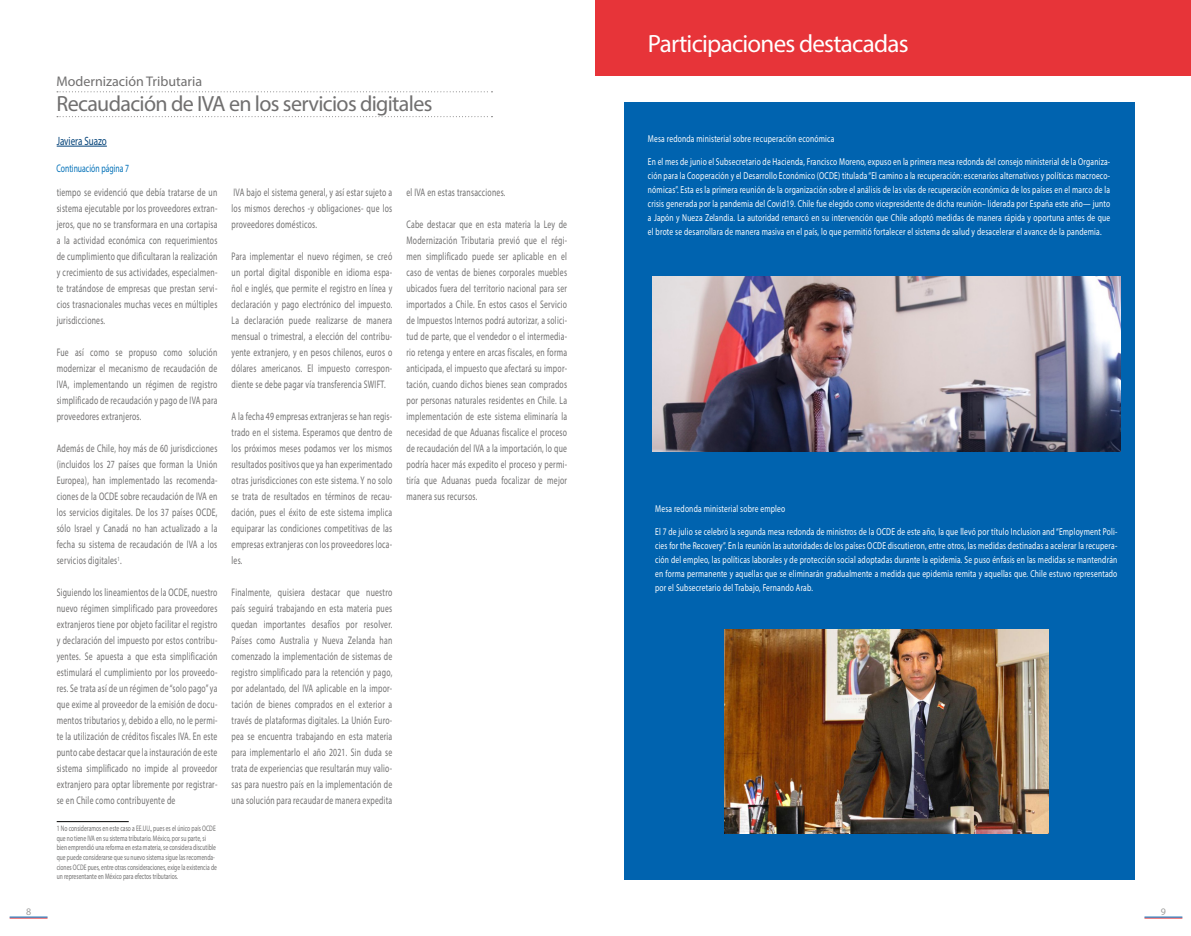
<style>
.page{position:relative;width:1191px;height:936px;background:#fff}
.page>*{position:absolute;margin:0;border:0;box-sizing:border-box;transform-origin:0 0}
._002_Título{font:25px "Myriad Pro";letter-spacing:-.03em;color:#fff}
._001_Epigrafe{font:22px "Myriad Pro";letter-spacing:-.03em;color:#706f6f}
._001_Epigrafe-2{font:14px "Myriad Pro";color:#706f6f}
.Título_Participacion{font:12px "Myriad Pro";color:#004178;scale:.75 1}
._007_Texto_Normal{font:11px/16px "Myriad Pro";letter-spacing:.03em;color:#706f6f;text-align:justify;scale:.7 1}
.Subtítulo_bold{font:11px "Myriad Pro";color:#0070b8;scale:.7 1}
.Participaciones_dest{font:10px/14px "Myriad Pro";letter-spacing:.025em;color:#fff;text-align:justify;scale:.75 1}
.t1{font:10px "Myriad Pro";color:#9d9d9c}
._003_Pié_de_Foto{font:8px/9.6px "Myriad Pro";color:#706f6f;scale:.7 1}
</style>
<div class="page">
<hr style="left:10px;top:917px;width:38px;height:1px;background:#e73439">
<hr style="left:10px;top:916px;width:38px;height:1px;background:#0063af">
<hr style="left:1144px;top:917px;width:38px;height:1px;background:#e73439">
<hr style="left:1144px;top:916px;width:38px;height:1px;background:#0063af">
<svg style="left:57px;top:91px;width:435px;height:1px"></svg>
<svg style="left:57px;top:116px;width:435px;height:1px"></svg>
<hr style="left:57px;top:821px;width:72px;height:1px;background:#000">
<div style="left:624px;top:102px;width:510px;height:777px;background:#0063af"></div>
<div style="left:595px;top:0;width:596px;height:75px;background:#e73439"></div>
<img style="left:724px;top:629px;width:324px;height:204px">
<hr style="left:57px;top:146px;width:50px;height:1px;background:#004178">
<img style="left:652px;top:277px;width:468px;height:174px">
<p class="_001_Epigrafe-2" style="left:56px;top:72px;width:147px">Modernización Tributaria</p>
<p class="_001_Epigrafe" style="left:56px;top:90px;width:377px">Recaudación de IVA en los servicios digitales</p>
<p class="_002_Título" style="left:648px;top:28px;width:262px">Participaciones destacadas</p>
<p class="Título_Participacion" style="left:57px;top:133px;width:68px">Javiera Suazo</p>
<p class="Participaciones_dest" style="left:648px;top:131px;width:250px">Mesa redonda ministerial sobre recuperación económica</p>
<p class="Participaciones_dest" style="left:648px;top:154px;width:618px">En el mes de junio el Subsecretario de Hacienda, Francisco Moreno, expuso en la primera mesa redonda del consejo ministerial de la Organiza&shy;ción para la Cooperación y el Desarrollo Económico (OCDE) titulada “El camino a la recuperación: escenarios alternativos y políticas macroeco&shy;nómicas”. Esta es la primera reunión de la organización sobre el análisis de las vías de recuperación económica de los países en el marco de la crisis generada por la pandemia del Covid19. Chile fue elegido como vicepresidente de dicha reunión– liderada por España este año— junto a Japón y Nueza Zelandia. La autoridad remarcó en su intervención que Chile adoptó medidas de manera rápida y oportuna antes de que el brote se desarrollara de manera masiva en el país, lo que permitió fortalecer el sistema de salud y desacelerar el avance de la pandemia.</p>
<p class="Subtítulo_bold" style="left:56px;top:162px;width:105px">Continuación página 7</p>
<p class="_007_Texto_Normal" style="left:57px;top:184px;width:231px">tiempo se evidenció que debía tratarse de un sistema ejecutable por los proveedores extran&shy;jeros, que no se transformara en una cortapisa a la actividad económica con requerimientos de cumplimiento que dificultaran la realización y crecimiento de sus actividades, especialmen&shy;te tratándose de empresas que prestan servi&shy;cios trasnacionales muchas veces en múltiples jurisdicciones.</p>
<p class="_007_Texto_Normal" style="left:57px;top:344px;width:231px">Fue así como se propuso como solución modernizar el mecanismo de recaudación de IVA, implementando un régimen de registro simplificado de recaudación y pago de IVA para proveedores extranjeros.</p>
<p class="_007_Texto_Normal" style="left:57px;top:440px;width:231px">Además de Chile, hoy más de 60 jurisdicciones (incluidos los 27 países que forman la Unión Europea), han implementado las recomenda&shy;ciones de la OCDE sobre recaudación de IVA en los servicios digitales. De los 37 países OCDE, sólo Israel y Canadá no han actualizado a la fecha su sistema de recaudación de IVA a los servicios digitales<sup>1</sup>.</p>
<p class="_007_Texto_Normal" style="left:57px;top:584px;width:231px">Siguiendo los lineamientos de la OCDE, nuestro nuevo régimen simplificado para proveedores extranjeros tiene por objeto facilitar el registro y declaración del impuesto por estos contribu&shy;yentes. Se apuesta a que esta simplificación estimulará el cumplimiento por los proveedo&shy;res. Se trata así de un régimen de “solo pago” ya que exime al proveedor de la emisión de docu&shy;mentos tributarios y, debido a ello, no le permi&shy;te la utilización de créditos fiscales IVA. En este punto cabe destacar que la instauración de este sistema simplificado no impide al proveedor extranjero para optar libremente por registrar&shy;se en Chile como contribuyente de</p>
<p class="_003_Pié_de_Foto" style="left:57px;top:823px;width:230px">1 No consideramos en este caso a EE.UU., pues es el único país OCDE que no tiene IVA en su sistema tributario. México, por su parte, si bien emprendió una reforma en esta materia, se considera discutible que puede considerarse que su nuevo sistema sigue las recomenda&shy;ciones OCDE pues, entre otras consideraciones, exige la existencia de un representante en México para efectos tributarios.</p>
<p class="_007_Texto_Normal" style="left:231px;top:184px;width:231px">IVA bajo el sistema general, y así estar sujeto a los mismos derechos -y obligaciones- que los proveedores domésticos.</p>
<p class="_007_Texto_Normal" style="left:231px;top:248px;width:231px">Para implementar el nuevo régimen, se creó un portal digital disponible en idioma espa&shy;ñol e inglés, que permite el registro en línea y declaración y pago electrónico del impuesto.<br>La declaración puede realizarse de manera mensual o trimestral, a elección del contribu&shy;yente extranjero, y en pesos chilenos, euros o dólares americanos. El impuesto correspon&shy;diente se debe pagar vía transferencia SWIFT.</p>
<p class="_007_Texto_Normal" style="left:231px;top:408px;width:231px">A la fecha 49 empresas extranjeras se han regis&shy;trado en el sistema. Esperamos que dentro de los próximos meses podamos ver los mismos resultados positivos que ya han experimentado otras jurisdicciones con este sistema. Y no solo se trata de resultados en términos de recau&shy;dación, pues el éxito de este sistema implica equiparar las condiciones competitivas de las empresas extranjeras con los proveedores loca&shy;les.</p>
<p class="_007_Texto_Normal" style="left:231px;top:584px;width:231px">Finalmente, quisiera destacar que nuestro país seguirá trabajando en esta materia pues quedan importantes desafíos por resolver.<br>Países como Australia y Nueva Zelanda han comenzado la implementación de sistemas de registro simplificado para la retención y pago, por adelantado, del IVA aplicable en la impor&shy;tación de bienes comprados en el exterior a través de plataformas digitales. La Unión Euro&shy;pea se encuentra trabajando en esta materia para implementarlo el año 2021. Sin duda se trata de experiencias que resultarán muy valio&shy;sas para nuestro país en la implementación de una solución para recaudar de manera expedita</p>
<p class="_007_Texto_Normal" style="left:406px;top:184px;width:143px">el IVA en estas transacciones.</p>
<p class="_007_Texto_Normal" style="left:406px;top:216px;width:231px">Cabe destacar que en esta materia la Ley de Modernización Tributaria previó que el régi&shy;men simplificado puede ser aplicable en el caso de ventas de bienes corporales muebles ubicados fuera del territorio nacional para ser importados a Chile. En estos casos el Servicio de Impuestos Internos podrá autorizar, a solici&shy;tud de parte, que el vendedor o el intermedia&shy;rio retenga y entere en arcas fiscales, en forma anticipada, el impuesto que afectará su impor&shy;tación, cuando dichos bienes sean comprados por personas naturales residentes en Chile. La implementación de este sistema eliminaría la necesidad de que Aduanas fiscalice el proceso de recaudación del IVA a la importación, lo que podría hacer más expedito el proceso y permi&shy;tiría que Aduanas pueda focalizar de mejor manera sus recursos.</p>
<p class="Participaciones_dest" style="left:655px;top:502px;width:175px">Mesa redonda ministerial sobre empleo</p>
<p class="Participaciones_dest" style="left:655px;top:524px;width:618px">El 7 de julio se celebró la segunda mesa redonda de ministros de la OCDE de este año, la que llevó por título Inclusion and “Employment Poli&shy;cies for the Recovery”. En la reunión las autoridades de los países OCDE discutieron, entre otros, las medidas destinadas a acelerar la recupera&shy;ción del empleo, las políticas laborales y de protección social adoptadas durante la epidemia. Se puso énfasis en las medidas se mantendrán en forma permanente y aquellas que se eliminarán gradualmente a medida que epidemia remita y aquellas que. Chile estuvo representado por el Subsecretario del Trabajo, Fernando Arab.</p>
<p class="t1" style="left:26px;top:905px;width:7px">8</p>
<p class="t1" style="left:1160px;top:905px;width:7px">9</p>
</div>
